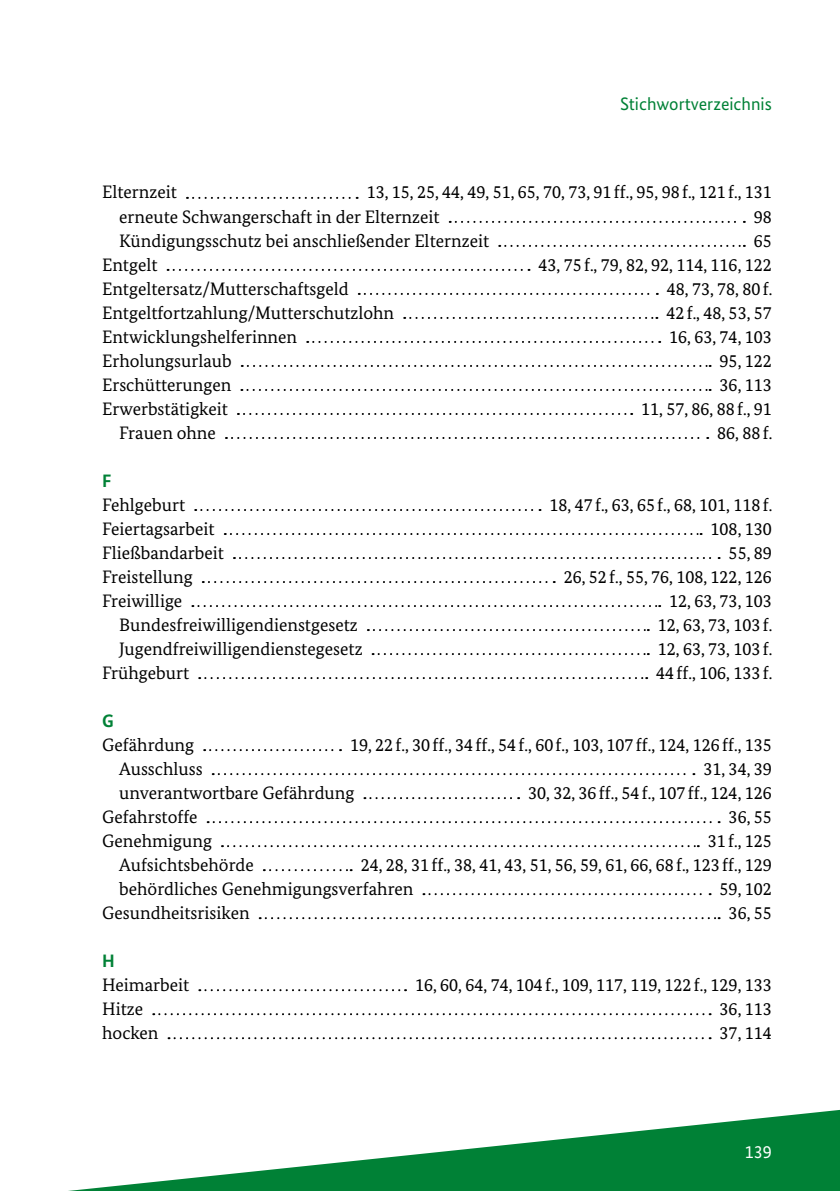
<style>
.page{position:relative;width:840px;height:1191px;background:#fff}
.page>*{position:absolute;margin:0;border:0;box-sizing:border-box;transform-origin:0 0}
.t1{font:18px "Bundes Serif";color:#000}
.t2{font:18px "Bundes Sans";color:#008136}
.t3{font:18px "Bundes Sans";color:#fff}
.t4{font:700 18px "Bundes Sans";color:#008136}
</style>
<div class="page">
<svg style="left:68px;top:1110px;width:771px;height:81px"></svg>
<svg style="left:187px;top:197px;width:170px;height:2px"></svg>
<svg style="left:449px;top:221px;width:295px;height:2px"></svg>
<svg style="left:499px;top:245px;width:245px;height:2px"></svg>
<svg style="left:167px;top:269px;width:362px;height:2px"></svg>
<svg style="left:358px;top:293px;width:299px;height:2px"></svg>
<svg style="left:404px;top:317px;width:253px;height:2px"></svg>
<svg style="left:307px;top:341px;width:352px;height:2px"></svg>
<svg style="left:242px;top:365px;width:468px;height:2px"></svg>
<svg style="left:241px;top:389px;width:469px;height:2px"></svg>
<svg style="left:238px;top:413px;width:393px;height:2px"></svg>
<svg style="left:226px;top:437px;width:481px;height:2px"></svg>
<svg style="left:195px;top:509px;width:345px;height:2px"></svg>
<svg style="left:225px;top:533px;width:476px;height:2px"></svg>
<svg style="left:234px;top:557px;width:485px;height:2px"></svg>
<svg style="left:203px;top:581px;width:351px;height:2px"></svg>
<svg style="left:192px;top:605px;width:467px;height:2px"></svg>
<svg style="left:367px;top:629px;width:281px;height:2px"></svg>
<svg style="left:372px;top:653px;width:276px;height:2px"></svg>
<svg style="left:199px;top:677px;width:448px;height:2px"></svg>
<svg style="left:204px;top:749px;width:137px;height:2px"></svg>
<svg style="left:212px;top:773px;width:482px;height:2px"></svg>
<svg style="left:364px;top:797px;width:155px;height:2px"></svg>
<svg style="left:207px;top:821px;width:512px;height:2px"></svg>
<svg style="left:222px;top:845px;width:476px;height:2px"></svg>
<svg style="left:264px;top:869px;width:87px;height:2px"></svg>
<svg style="left:423px;top:893px;width:287px;height:2px"></svg>
<svg style="left:259px;top:917px;width:460px;height:2px"></svg>
<svg style="left:199px;top:989px;width:207px;height:2px"></svg>
<svg style="left:153px;top:1013px;width:557px;height:2px"></svg>
<svg style="left:168px;top:1037px;width:542px;height:2px"></svg>
<p class="t2" style="left:619px;top:93px;width:153px">Stichwortverzeichnis</p>
<p class="t1" style="left:102px;top:181px;width:76px">Elternzeit</p>
<p class="t1" style="left:366px;top:181px;width:406px">13, 15, 25, 44, 49, 51, 65, 70, 73, 91ff., 95, 98f., 121f., 131</p>
<p class="t1" style="left:119px;top:205px;width:322px">erneute Schwangerschaft in der Elternzeit</p>
<p class="t1" style="left:753px;top:205px;width:19px">98</p>
<p class="t1" style="left:119px;top:229px;width:371px">Kündigungsschutz bei anschließender Elternzeit</p>
<p class="t1" style="left:753px;top:229px;width:19px">65</p>
<p class="t1" style="left:102px;top:253px;width:57px">Entgelt</p>
<p class="t1" style="left:538px;top:253px;width:235px">43, 75f., 79, 82, 92, 114, 116, 122</p>
<p class="t1" style="left:102px;top:277px;width:248px">Entgeltersatz/Mutterschaftsgeld</p>
<p class="t1" style="left:666px;top:277px;width:107px">48, 73, 78, 80f.</p>
<p class="t1" style="left:102px;top:301px;width:293px">Entgeltfortzahlung/Mutterschutzlohn</p>
<p class="t1" style="left:666px;top:301px;width:107px">42f., 48, 53, 57</p>
<p class="t1" style="left:102px;top:325px;width:196px">Entwicklungshelferinnen</p>
<p class="t1" style="left:668px;top:325px;width:104px">16, 63, 74, 103</p>
<p class="t1" style="left:102px;top:349px;width:131px">Erholungsurlaub</p>
<p class="t1" style="left:719px;top:349px;width:54px">95, 122</p>
<p class="t1" style="left:102px;top:373px;width:131px">Erschütterungen</p>
<p class="t1" style="left:719px;top:373px;width:54px">36, 113</p>
<p class="t1" style="left:102px;top:397px;width:127px">Erwerbstätigkeit</p>
<p class="t1" style="left:640px;top:397px;width:132px">11, 57, 86, 88f., 91</p>
<p class="t1" style="left:119px;top:421px;width:98px">Frauen ohne</p>
<p class="t1" style="left:716px;top:421px;width:56px">86, 88f.</p>
<p class="t4" style="left:102px;top:469px;width:11px">F</p>
<p class="t1" style="left:102px;top:493px;width:84px">Fehlgeburt</p>
<p class="t1" style="left:549px;top:493px;width:224px">18, 47f., 63, 65f., 68, 101, 118f.</p>
<p class="t1" style="left:102px;top:517px;width:114px">Feiertagsarbeit</p>
<p class="t1" style="left:710px;top:517px;width:63px">108, 130</p>
<p class="t1" style="left:102px;top:541px;width:123px">Fließbandarbeit</p>
<p class="t1" style="left:728px;top:541px;width:45px">55, 89</p>
<p class="t1" style="left:102px;top:565px;width:92px">Freistellung</p>
<p class="t1" style="left:563px;top:565px;width:209px">26, 52f., 55, 76, 108, 122, 126</p>
<p class="t1" style="left:102px;top:589px;width:82px">Freiwillige</p>
<p class="t1" style="left:668px;top:589px;width:104px">12, 63, 73, 103</p>
<p class="t1" style="left:119px;top:613px;width:240px">Bundesfreiwilligendienstgesetz</p>
<p class="t1" style="left:657px;top:613px;width:116px">12, 63, 73, 103f.</p>
<p class="t1" style="left:119px;top:637px;width:245px">Jugendfreiwilligendienstegesetz</p>
<p class="t1" style="left:657px;top:637px;width:116px">12, 63, 73, 103f.</p>
<p class="t1" style="left:102px;top:661px;width:88px">Frühgeburt</p>
<p class="t1" style="left:656px;top:661px;width:117px">44ff., 106, 133f.</p>
<p class="t4" style="left:102px;top:709px;width:13px">G</p>
<p class="t1" style="left:102px;top:733px;width:93px">Gefährdung</p>
<p class="t1" style="left:350px;top:733px;width:423px">19, 22f., 30ff., 34ff., 54f., 60f., 103, 107ff., 124, 126ff., 135</p>
<p class="t1" style="left:119px;top:757px;width:85px">Ausschluss</p>
<p class="t1" style="left:703px;top:757px;width:70px">31, 34, 39</p>
<p class="t1" style="left:119px;top:781px;width:236px">unverantwortbare Gefährdung</p>
<p class="t1" style="left:528px;top:781px;width:245px">30, 32, 36ff., 54f., 107ff., 124, 126</p>
<p class="t1" style="left:102px;top:805px;width:97px">Gefahrstoffe</p>
<p class="t1" style="left:728px;top:805px;width:45px">36, 55</p>
<p class="t1" style="left:102px;top:829px;width:111px">Genehmigung</p>
<p class="t1" style="left:707px;top:829px;width:65px">31f., 125</p>
<p class="t1" style="left:119px;top:853px;width:136px">Aufsichtsbehörde</p>
<p class="t1" style="left:360px;top:853px;width:412px">24, 28, 31ff., 38, 41, 43, 51, 56, 59, 61, 66, 68f., 123ff., 129</p>
<p class="t1" style="left:119px;top:877px;width:295px">behördliches Genehmigungsverfahren</p>
<p class="t1" style="left:719px;top:877px;width:54px">59, 102</p>
<p class="t1" style="left:102px;top:901px;width:149px">Gesundheitsrisiken</p>
<p class="t1" style="left:728px;top:901px;width:45px">36, 55</p>
<p class="t4" style="left:102px;top:949px;width:14px">H</p>
<p class="t1" style="left:102px;top:973px;width:89px">Heimarbeit</p>
<p class="t1" style="left:415px;top:973px;width:358px">16, 60, 64, 74, 104f., 109, 117, 119, 122f., 129, 133</p>
<p class="t1" style="left:102px;top:997px;width:43px">Hitze</p>
<p class="t1" style="left:719px;top:997px;width:54px">36, 113</p>
<p class="t1" style="left:102px;top:1021px;width:58px">hocken</p>
<p class="t1" style="left:719px;top:1021px;width:54px">37, 114</p>
<p class="t3" style="left:744px;top:1141px;width:28px">139</p>
</div>
